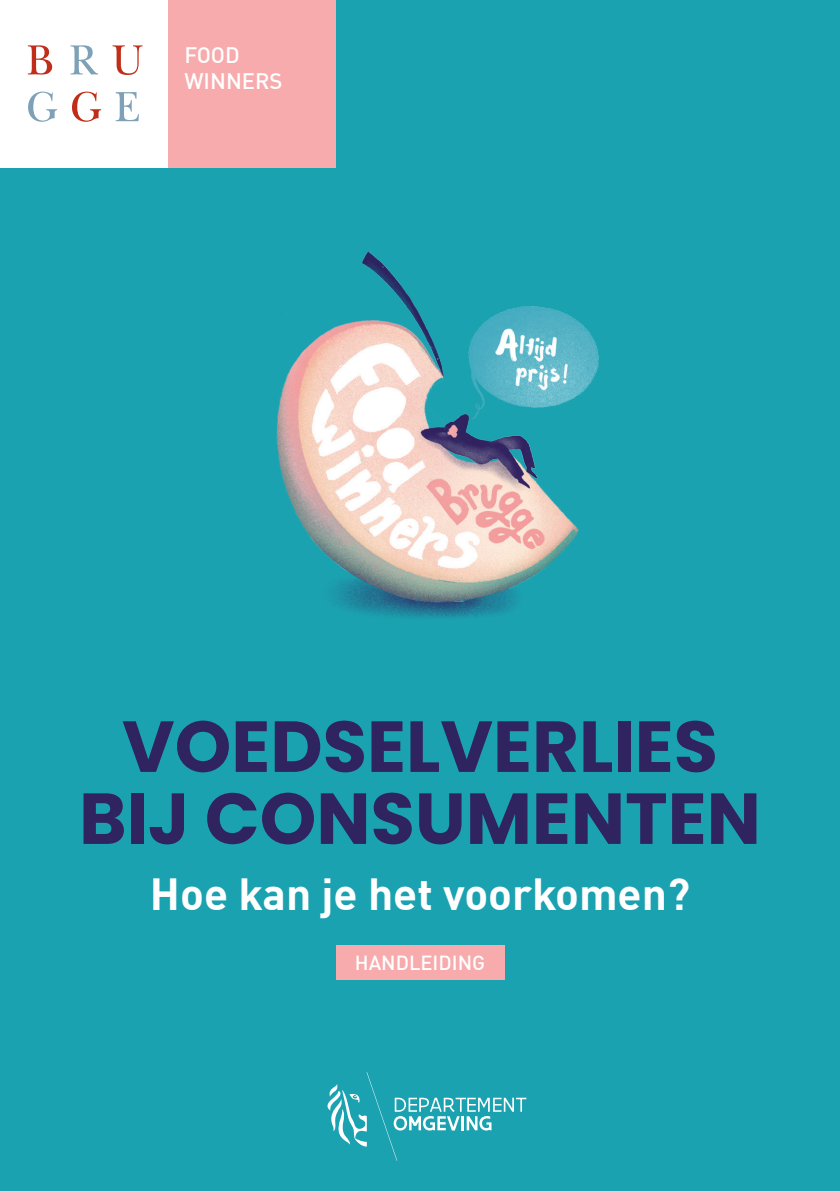
<style>
.page{position:relative;width:840px;height:1191px;background:#fff}
.page>*{position:absolute;margin:0;border:0;box-sizing:border-box;transform-origin:0 0}
.t1{font:700 72px/72px "Poppins";color:#2f2360;text-align:center}
.t2{font:700 44px "DIN Offc Pro";color:#fff}
.t3{font:500 22px/26.4px "DIN Offc Pro";color:#fff}
.t4{font:500 20px "DIN Offc Pro";color:#fff}
</style>
<div class="page">
<div style="left:0;top:0;width:839px;height:1191px;background:#1ba2b0"></div>
<img style="left:276px;top:251px;width:368px;height:367px">
<div style="left:336px;top:945px;width:167px;height:35px;background:#f8abad"></div>
<svg style="left:327px;top:1072px;width:199px;height:88px"></svg>
<div style="left:168px;top:0;width:168px;height:167px;background:#f8abad"></div>
<div style="left:0;top:0;width:168px;height:167px;background:#fff"></div>
<svg style="left:28px;top:45px;width:24px;height:30px"></svg>
<svg style="left:70px;top:45px;width:28px;height:29px"></svg>
<svg style="left:112px;top:45px;width:30px;height:30px"></svg>
<svg style="left:28px;top:92px;width:29px;height:30px"></svg>
<svg style="left:72px;top:92px;width:29px;height:30px"></svg>
<svg style="left:116px;top:92px;width:23px;height:29px"></svg>
<p class="t3" style="left:184px;top:39px;width:100px">FOOD<br>WINNERS</p>
<p class="t1" style="left:79px;top:711px;width:683px">VOEDSELVERLIES<br>BIJ CONSUMENTEN</p>
<p class="t2" style="left:150px;top:857px;width:541px">Hoe kan je het voorkomen?</p>
<p class="t4" style="left:354px;top:947px;width:132px">HANDLEIDING</p>
</div>
